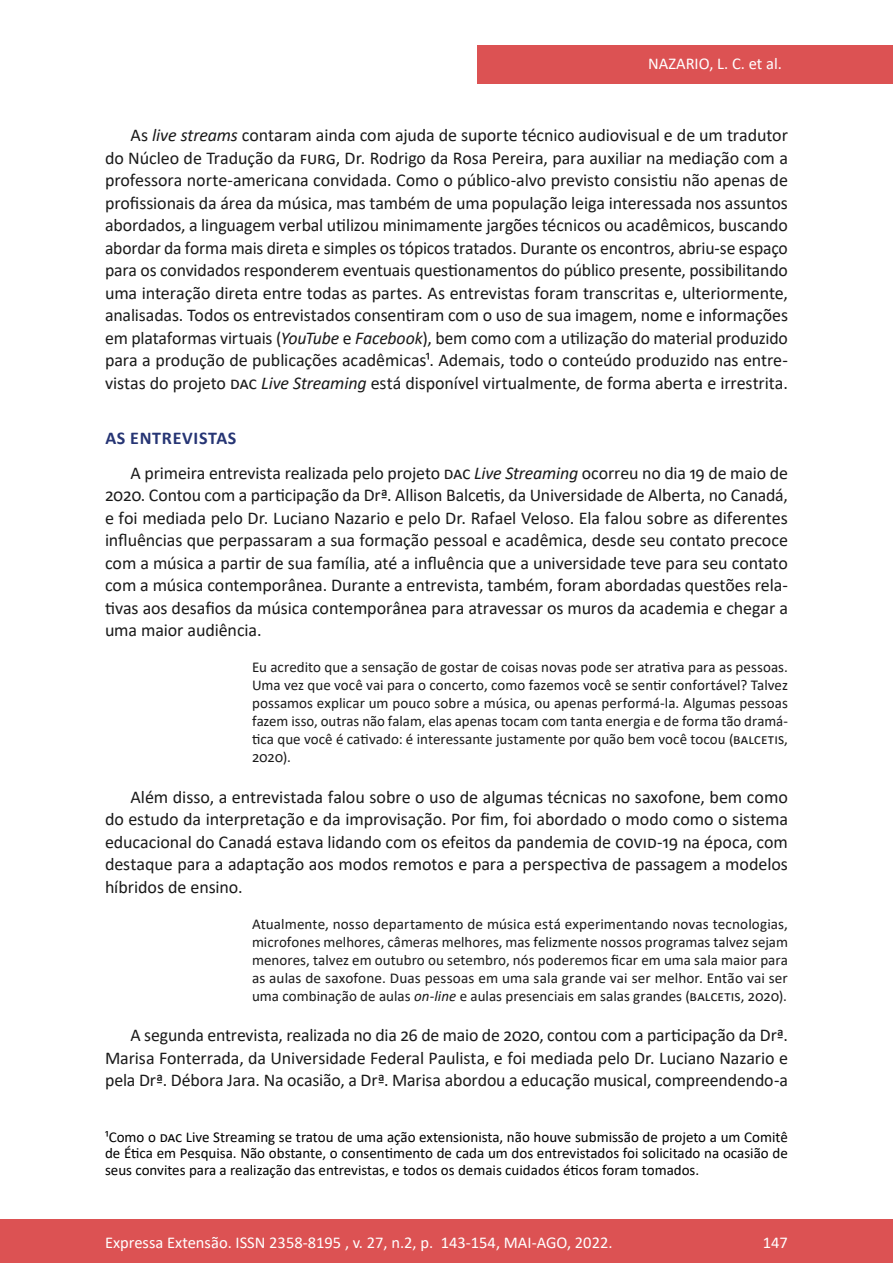
<style>
.page{position:relative;width:893px;height:1263px;background:#fff}
.page>*{position:absolute;margin:0;border:0;box-sizing:border-box;transform-origin:0 0}
.Principal_-_Texto{font:18px/22.5px "Calibri";letter-spacing:-.005em;color:#1a1a1a;text-align:justify}
.Principal_-_Intertít{font:700 18px "Calibri";letter-spacing:.04em;color:#263574}
.t1{font:16.5px "Calibri";color:#fff}
.Principal_-_Citação{font:15px/18px "Calibri";color:#1a1a1a;text-align:justify}
.Principal_-_Nota_de{font:15px/16.5px "Calibri";color:#000;text-align:justify}
.s1{font-style:italic}
</style>
<div class="page">
<div style="left:477px;top:45px;width:416px;height:39px;background:#dc5253"></div>
<div style="left:0;top:1219px;width:893px;height:44px;background:#dc5253"></div>
<p class="t1" style="left:648px;top:52px;width:135px">NAZARIO, L. C. et al.</p>
<p class="Principal_-_Texto" style="left:105px;top:123px;width:684px;text-indent:26px">As <span class="s1">live streams</span> contaram ainda com ajuda de suporte técnico audiovisual e de um tradutor do Núcleo de Tradução da FURG, Dr. Rodrigo da Rosa Pereira, para auxiliar na mediação com a professora norte-americana convidada. Como o público-alvo previsto consistiu não apenas de profissionais da área da música, mas também de uma população leiga interessada nos assuntos abordados, a linguagem verbal utilizou minimamente jargões técnicos ou acadêmicos, buscando abordar da forma mais direta e simples os tópicos tratados. Durante os encontros, abriu-se espaço para os convidados responderem eventuais questionamentos do público presente, possibilitando uma interação direta entre todas as partes. As entrevistas foram transcritas e, ulteriormente, analisadas. Todos os entrevistados consentiram com o uso de sua imagem, nome e informações em plataformas virtuais (<span class="s1">YouTube</span> e <span class="s1">Facebook</span>), bem como com a utilização do material produzido para a produção de publicações acadêmicas¹. Ademais, todo o conteúdo produzido nas entre&shy;vistas do projeto DAC <span class="s1">Live Streaming</span> está disponível virtualmente, de forma aberta e irrestrita.</p>
<p class="Principal_-_Intertít" style="left:105px;top:425px;width:133px">AS ENTREVISTAS</p>
<p class="Principal_-_Texto" style="left:105px;top:461px;width:684px;text-indent:26px">A primeira entrevista realizada pelo projeto DAC <span class="s1">Live Streaming</span> ocorreu no dia 19 de maio de 2020. Contou com a participação da Drª. Allison Balcetis, da Universidade de Alberta, no Canadá, e foi mediada pelo Dr. Luciano Nazario e pelo Dr. Rafael Veloso. Ela falou sobre as diferentes influências que perpassaram a sua formação pessoal e acadêmica, desde seu contato precoce com a música a partir de sua família, até a influência que a universidade teve para seu contato com a música contemporânea. Durante a entrevista, também, foram abordadas questões rela&shy;tivas aos desafios da música contemporânea para atravessar os muros da academia e chegar a uma maior audiência.</p>
<p class="Principal_-_Citação" style="left:252px;top:658px;width:537px">Eu acredito que a sensação de gostar de coisas novas pode ser atrativa para as pessoas.<br>Uma vez que você vai para o concerto, como fazemos você se sentir confortável? Talvez possamos explicar um pouco sobre a música, ou apenas performá-la. Algumas pessoas fazem isso, outras não falam, elas apenas tocam com tanta energia e de forma tão dramá&shy;tica que você é cativado: é interessante justamente por quão bem você tocou (BALCETIS, 2020).</p>
<p class="Principal_-_Texto" style="left:105px;top:785px;width:684px;text-indent:26px">Além disso, a entrevistada falou sobre o uso de algumas técnicas no saxofone, bem como do estudo da interpretação e da improvisação. Por fim, foi abordado o modo como o sistema educacional do Canadá estava lidando com os efeitos da pandemia de COVID-19 na época, com destaque para a adaptação aos modos remotos e para a perspectiva de passagem a modelos híbridos de ensino.</p>
<p class="Principal_-_Citação" style="left:252px;top:914px;width:537px">Atualmente, nosso departamento de música está experimentando novas tecnologias, microfones melhores, câmeras melhores, mas felizmente nossos programas talvez sejam menores, talvez em outubro ou setembro, nós poderemos ficar em uma sala maior para as aulas de saxofone. Duas pessoas em uma sala grande vai ser melhor. Então vai ser uma combinação de aulas <span class="s1">on-line</span> e aulas presenciais em salas grandes (BALCETIS, 2020).</p>
<p class="Principal_-_Texto" style="left:105px;top:1023px;width:684px;text-indent:26px">A segunda entrevista, realizada no dia 26 de maio de 2020, contou com a participação da Drª.<br>Marisa Fonterrada, da Universidade Federal Paulista, e foi mediada pelo Dr. Luciano Nazario e pela Drª. Débora Jara. Na ocasião, a Drª. Marisa abordou a educação musical, compreendendo-a</p>
<p class="Principal_-_Nota_de" style="left:105px;top:1128px;width:684px">¹Como o DAC Live Streaming se tratou de uma ação extensionista, não houve submissão de projeto a um Comitê de Ética em Pesquisa. Não obstante, o consentimento de cada um dos entrevistados foi solicitado na ocasião de seus convites para a realização das entrevistas, e todos os demais cuidados éticos foram tomados.</p>
<p class="t1" style="left:105px;top:1230px;width:509px">Expressa Extensão. ISSN 2358-8195 , v. 27, n.2, p. 143-154, MAI-AGO, 2022.</p>
<p class="t1" style="left:763px;top:1230px;width:27px">147</p>
</div>
